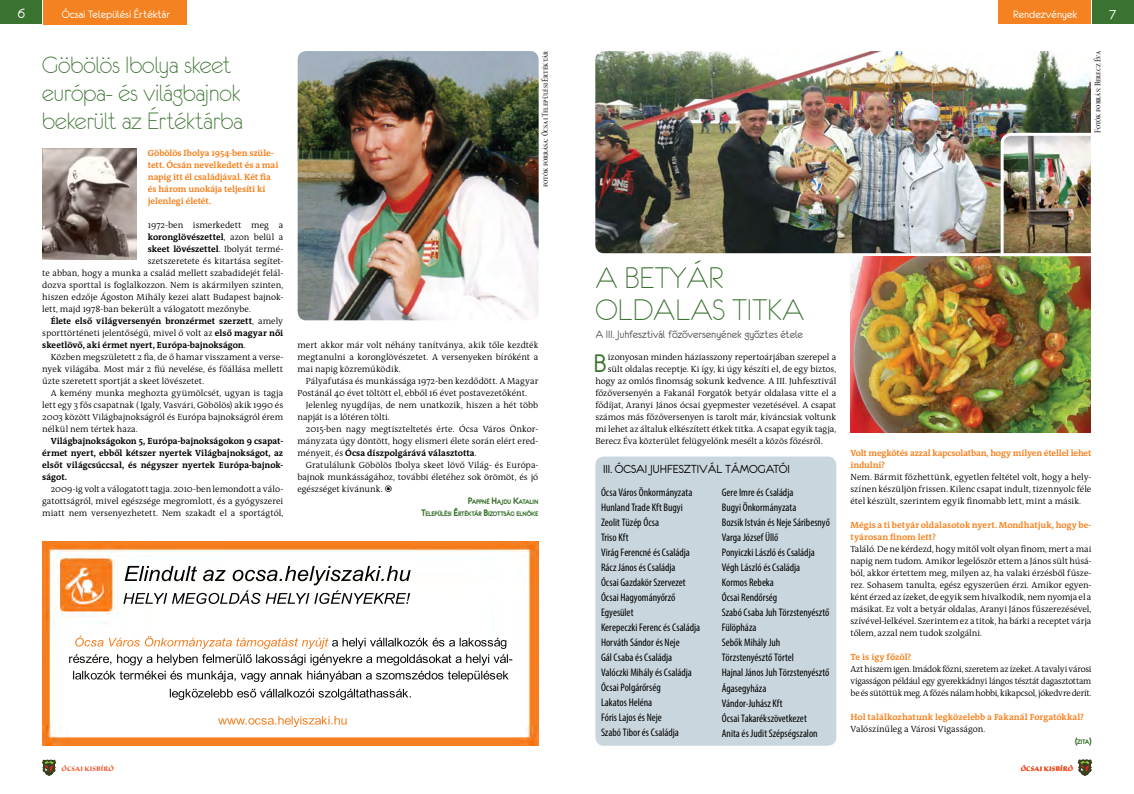
<style>
.page{position:relative;width:1134px;height:794px;background:#fff}
.page>*{position:absolute;margin:0;border:0;box-sizing:border-box;transform-origin:0 0}
.t1{font:34px/32px "Eurofurencelight";color:#3a722f}
.t2{font:28.2px "Eurofurenceregular";color:#3a722f}
.t3{font:27px/28px "Eurofurencelight";letter-spacing:-.01em;color:#3a722f}
.t4{font:15px "Eurofurenceregular";color:#fff}
.t5{font:13px "Eurofurenceregular";color:#000}
.t6{font:12px "Eurofurenceregular";letter-spacing:-.005em;color:#58595b}
.t7{font:12px "Eurofurenceregular";color:#fff}
.t8{font:condensed 11px/15px "Myriad Pro";color:#000}
.t9{font:9px/12px "The Antiqua Sem Lig";letter-spacing:-.005em;color:#000;text-align:justify}
.t10{font:9px/12px "The Antiqua Reg";color:#000}
.t11{font:9px/12px "The Antiqua Reg";letter-spacing:-.005em;color:#f58220}
.t12{font:9px "Minion Pro Cn Disp";color:#000}
.t13{font:700 8.7px "Sanvito Pro";letter-spacing:.005em;color:#f04e23}
.t14{font:7px/12px "Eurofurencebold";letter-spacing:-.03em;color:#3a722f;text-align:right;scale:.96 1}
.s1{font-family:"The Antiqua Sem Lig"}
.s2{font-family:"The Antiqua Reg"}
.s3{font-size:10px}
</style>
<div class="page">
<div style="left:0;top:0;width:42px;height:24px;background:#3a722f"></div>
<svg style="left:42px;top:760px;width:14px;height:15px"></svg>
<div style="left:1092px;top:0;width:42px;height:24px;background:#3a722f"></div>
<div style="left:998px;top:0;width:93px;height:24px;background:#f58220"></div>
<img style="left:595px;top:51px;width:496px;height:202px">
<div style="left:43px;top:0;width:143px;height:24px;background:#f58220"></div>
<svg style="left:1078px;top:760px;width:14px;height:15px"></svg>
<img style="left:298px;top:51px;width:241px;height:269px">
<img style="left:42px;top:149px;width:95px;height:110px">
<img style="left:42px;top:541px;width:496px;height:205px">
<img style="left:70px;top:678px;width:448px;height:68px">
<div style="left:595px;top:456px;width:241px;height:290px;background:#c9d6dd;border-radius:9px"></div>
<img style="left:850px;top:256px;width:241px;height:176px">
<img style="left:999px;top:131px;width:92px;height:127px">
<h3 class="t7" style="left:62px;top:8px;width:110px">Ócsai Települési Értéktár</h3>
<h3 class="t7" style="left:1013px;top:8px;width:66px">Rendezvények</h3>
<h3 class="t4" style="left:18px;top:6px;width:9px">6</h3>
<h3 class="t4" style="left:1109px;top:6px;width:9px">7</h3>
<h3 class="t3" style="left:42px;top:51px;width:202px">Göbölös Ibolya skeet európa- és világbajnok bekerült az Értéktárba</h3>
<p class="t11" style="left:148px;top:147px;width:132px">Göbölös Ibolya 1954-ben szüle&shy;tett. Ócsán nevelkedett és a mai napig itt él családjával. Két fia és három unokája teljesíti ki jelenlegi életét.</p>
<p class="t9" style="left:148px;top:219px;width:137px">1972-ben ismerkedett meg a</p>
<p class="t10" style="left:148px;top:231px;width:137px">koronglövészettel<span class="s1">, azon belül a </span>skeet lövészettel<span class="s1">. Ibolyát termé-</span></p>
<p class="t9" style="left:42px;top:255px;width:242px;text-indent:106px">szetszeretete és kitartása segítet&shy;te abban, hogy a munka a család mellett szabadidejét felál&shy;dozva sporttal is foglalkozzon. Nem is akármilyen szinten, hiszen edzője Ágoston Mihály kezei alatt Budapest bajnok&shy;lett, majd 1978-ban bekerült a válogatott mezőnybe.</p>
<p class="t10" style="left:51px;top:315px;width:234px">Élete első világversenyén bronzérmet szerzett<span class="s1">, amely</span></p>
<p class="t9" style="left:42px;top:327px;width:242px">sporttörténeti jelentőségű, mivel ő volt az <span class="s2">első magyar női</span></p>
<p class="t10" style="left:42px;top:339px;width:205px">skeetlövő, aki érmet nyert, Európa-bajnokságon<span class="s1">.</span></p>
<p class="t9" style="left:42px;top:351px;width:242px;text-indent:9px">Közben megszületett 2 fia, de ő hamar visszament a verse&shy;nyek világába. Most már 2 fiú nevelése, és főállása mellett űzte szeretett sportját a skeet lövészetet.</p>
<p class="t9" style="left:42px;top:387px;width:242px;text-indent:9px">A kemény munka meghozta gyümölcsét, ugyan is tagja lett egy 3 fős csapatnak ( Igaly, Vasvári, Göbölös) akik 1990 és 2003 között Világbajnokságról és Európa bajnokságról érem nélkül nem tértek haza.</p>
<p class="t10" style="left:42px;top:435px;width:242px;text-indent:9px">Világbajnokságokon 5, Európa-bajnokságokon 9 csapat&shy;érmet nyert, ebből kétszer nyertek Világbajnokságot, az elsőt világcsúccsal, és négyszer nyertek Európa-bajnok-- ságot.</p>
<p class="t9" style="left:42px;top:483px;width:242px;text-indent:9px">2009-ig volt a válogatott tagja. 2010-ben lemondott a válo&shy;gatottságról, mivel egészsége megromlott, és a gyógyszerei miatt nem versenyezhetett. Nem szakadt el a sportágtól,</p>
<p class="t13" style="left:62px;top:763px;width:54px">ÓCSAI KISBÍRÓ</p>
<p class="t12" style="left:539px;top:187px;width:137px;rotate:-90deg">fotók forrása: Ócsai Települési Értéktár</p>
<p class="t12" style="left:1092px;top:133px;width:84px;rotate:-90deg">Fotók forrás: Berecz Éva</p>
<p class="t9" style="left:297px;top:339px;width:242px">mert akkor már volt néhány tanítványa, akik tőle kezdték megtanulni a koronglövészetet. A versenyeken bíróként a mai napig közreműködik.</p>
<p class="t9" style="left:297px;top:375px;width:242px;text-indent:9px">Pályafutása és munkássága 1972-ben kezdődött. A Magyar<br>Postánál 40 évet töltött el, ebből 16 évet postavezetőként.</p>
<p class="t9" style="left:297px;top:399px;width:242px;text-indent:9px">Jelenleg nyugdíjas, de nem unatkozik, hiszen a hét több napját is a lőtéren tölti.</p>
<p class="t9" style="left:297px;top:423px;width:242px;text-align:right">2015-ben nagy megtiszteltetés érte. Ócsa Város Önkor&shy;mányzata úgy döntött, hogy elismeri élete során elért ered-</p>
<p class="t10" style="left:297px;top:447px;width:181px"><span class="s1">ményeit, és</span> Ócsa díszpolgárává választotta<span class="s1">.</span></p>
<p class="t9" style="left:297px;top:459px;width:242px;text-indent:9px">Gratulálunk Göbölös Ibolya skeet lövő Világ- és Európa&shy;bajnok munkásságához, további életéhez sok örömöt, és jó egészséget kívánunk.</p>
<p class="t14" style="left:421px;top:496px;width:123px"><span class="s3">P</span>APPNÉ <span class="s3">H</span>AJDU <span class="s3">K</span>ATALIN<br><span class="s3">T</span>ELEPÜLÉSI <span class="s3">É</span>RTÉKTÁR <span class="s3">B</span>IZOTTSÁG ELNÖKE</p>
<h1 class="t1" style="left:596px;top:262px;width:210px">A BETYÁR<br>OLDALAS TITKA</h1>
<h3 class="t6" style="left:596px;top:328px;width:209px">A III. Juhfesztivál főzőversenyének győztes étele</h3>
<h2 class="t2" style="left:594px;top:349px;width:14px">B</h2>
<p class="t9" style="left:608px;top:351px;width:230px">izonyosan minden háziasszony repertoárjában szerepel a</p>
<p class="t9" style="left:608px;top:363px;width:230px">sült oldalas receptje. Ki így, ki úgy készíti el, de egy biztos,</p>
<p class="t9" style="left:595px;top:375px;width:242px">hogy az omlós finomság sokunk kedvence. A III. Juhfesztivál</p>
<p class="t9" style="left:595px;top:387px;width:242px">főzőversenyén a Fakanál Forgatók betyár oldalasa vitte el a</p>
<p class="t9" style="left:595px;top:399px;width:242px">fődíjat, Aranyi János ócsai gyepmester vezetésével. A csapat</p>
<p class="t9" style="left:595px;top:411px;width:242px">számos más főzőversenyen is tarolt már, kíváncsiak voltunk</p>
<p class="t9" style="left:595px;top:423px;width:242px">mi lehet az általuk elkészített étkek titka. A csapat egyik tagja,</p>
<p class="t9" style="left:595px;top:435px;width:229px">Berecz Éva közterület felügyelőnk mesélt a közös főzésről.</p>
<h3 class="t5" style="left:603px;top:462px;width:189px">III. ÓCSAI JUHFESZTIVÁL TÁMOGATÓI</h3>
<p class="t8" style="left:601px;top:485px;width:101px">Ócsa Város Önkormányzata<br>Hunland Trade Kft Bugyi<br>Zeolit Tüzép Ócsa<br>Triso Kft<br>Virág Ferencné és Családja<br>Rácz János és Családja<br>Ócsai Gazdakör Szervezet<br>Ócsai Hagyományőrző<br>Egyesület<br>Kerepeczki Ferenc és Családja<br>Horváth Sándor és Neje<br>Gál Csaba és Családja<br>Valóczki Mihály és Családja<br>Ócsai Polgárőrség<br>Lakatos Heléna<br>Fóris Lajos és Neje<br>Szabó Tibor és Családja</p>
<p class="t8" style="left:722px;top:485px;width:110px">Gere Imre és Családja<br>Bugyi Önkormányzata<br>Bozsik István és Neje Sáribesnyő<br>Varga József Üllő<br>Ponyiczki László és Családja<br>Végh László és Családja<br>Kormos Rebeka<br>Ócsai Rendőrség<br>Szabó Csaba Juh Törzstenyésztő<br>Fülöpháza<br>Sebők Mihály Juh<br>Törzstenyésztő Törtel<br>Hajnal János Juh Törzstenyésztő<br>Ágasegyháza<br>Vándor-Juhász Kft<br>Ócsai Takarékszövetkezet<br>Anita és Judit Szépségszalon</p>
<p class="t11" style="left:850px;top:447px;width:242px">Volt megkötés azzal kapcsolatban, hogy milyen étellel lehet indulni?</p>
<p class="t9" style="left:850px;top:471px;width:242px">Nem. Bármit főzhettünk, egyetlen feltétel volt, hogy a hely&shy;színen készüljön frissen. Kilenc csapat indult, tizennyolc féle étel készült, szerintem egyik finomabb lett, mint a másik.</p>
<p class="t11" style="left:850px;top:519px;width:240px">Mégis a ti betyár oldalasotok nyert. Mondhatjuk, hogy be---- tyárosan finom lett?</p>
<p class="t9" style="left:850px;top:543px;width:242px">Találó. De ne kérdezd, hogy mitől volt olyan finom, mert a mai napig nem tudom. Amikor legelőször ettem a János sült húsá&shy;ból, akkor értettem meg, milyen az, ha valaki érzésből fűsze&shy;rez. Sohasem tanulta, egész egyszerűen érzi. Amikor egyen&shy;ként érzed az ízeket, de egyik sem hivalkodik, nem nyomja el a másikat. Ez volt a betyár oldalas, Aranyi János fűszerezésével, szívével-lelkével. Szerintem ez a titok, ha bárki a receptet várja tőlem, azzal nem tudok szolgálni.</p>
<p class="t11" style="left:850px;top:651px;width:62px">Te is így főzöl?</p>
<p class="t9" style="left:850px;top:663px;width:242px">Azt hiszem igen. Imádok főzni, szeretem az ízeket. A tavalyi városi vigasságon például egy gyerekkádnyi lángos tésztát dagasztottam be és sütöttük meg. A főzés nálam hobbi, kikapcsol, jókedvre derít.</p>
<p class="t11" style="left:850px;top:711px;width:235px">Hol találkozhatunk legközelebb a Fakanál Forgatókkal?</p>
<p class="t9" style="left:850px;top:723px;width:136px">Valószínűleg a Városi Vigasságon.</p>
<p class="t14" style="left:1075px;top:736px;width:19px"><span class="s3">(</span>ZITA<span class="s3">)</span></p>
<p class="t13" style="left:1021px;top:764px;width:54px">ÓCSAI KISBÍRÓ</p>
</div>
